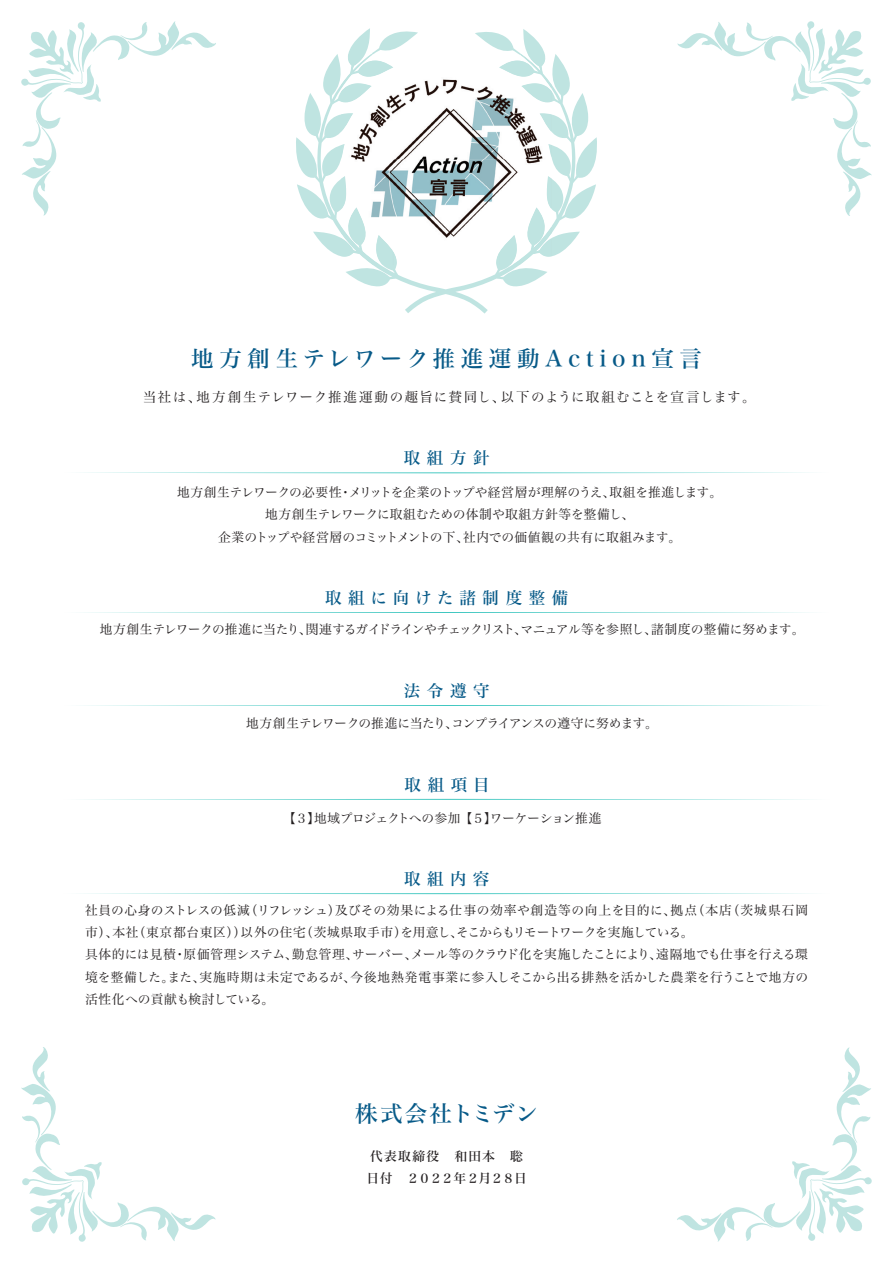
<style>
.page{position:relative;width:893px;height:1263px;background:#fff}
.page>*{position:absolute;margin:0;border:0;box-sizing:border-box;transform-origin:0 0}
.t1{font:22.5px "Hira Min Std N W5";letter-spacing:.25em;color:#075a88}
.t2{font:22.5px "Hira Min Std N W5";letter-spacing:.03em;color:#075a88}
.t3{font:16.5px "Hira Min Std N W5";letter-spacing:.4em;color:#075a88}
.t4{font:16.5px "Hira Min Std N W5";letter-spacing:.38em;color:#075a88}
.t5{font:13.5px "Hira Min Std N W3";letter-spacing:.085em;color:#231f20}
.t6{font:12.75px/22.4px "Hira Min Std N W3";letter-spacing:-.005em;color:#231f20;text-align:center}
.t7{font:12.75px "Hira Min Std N W3";letter-spacing:-.035em;color:#231f20}
.t8{font:12.75px "Hira Min Std N W3";letter-spacing:-.045em;color:#231f20}
.t9{font:12.75px "Hira Min Std N W3";letter-spacing:-.025em;color:#231f20}
.t10{font:12.75px/22.4px "Hira Min Std N W5";color:#231f20}
</style>
<div class="page">
<svg style="left:296px;top:28px;width:301px;height:286px"></svg>
<svg style="left:21px;top:21px;width:195px;height:195px"></svg>
<svg style="left:677px;top:21px;width:195px;height:195px"></svg>
<svg style="left:677px;top:1047px;width:195px;height:195px"></svg>
<svg style="left:21px;top:1047px;width:195px;height:195px"></svg>
<svg style="left:84px;top:472px;width:725px;height:1px"></svg>
<svg style="left:84px;top:612px;width:725px;height:1px"></svg>
<svg style="left:84px;top:705px;width:725px;height:1px"></svg>
<img style="left:394px;top:54px;width:105px;height:198px">
<img style="left:341px;top:54px;width:53px;height:211px">
<img style="left:499px;top:54px;width:52px;height:211px">
<img style="left:393px;top:252px;width:106px;height:13px">
<svg style="left:84px;top:893px;width:725px;height:1px"></svg>
<svg style="left:84px;top:799px;width:725px;height:1px"></svg>
<h1 class="t1" style="left:191px;top:342px;width:512px">地方創生テレワーク推進運動Action宣言</h1>
<p class="t5" style="left:143px;top:387px;width:614px">当社は、地方創生テレワーク推進運動の趣旨に賛同し、以下のように取組むことを宣言します。</p>
<p class="t3" style="left:404px;top:446px;width:87px">取組方針</p>
<p class="t6" style="left:177px;top:481px;width:547px">地方創生テレワークの必要性・メリットを企業のトップや経営層が理解のうえ、取組を推進します。地方創生テレワークに取組むための体制や取組方針等を整備し、<br>企業のトップや経営層のコミットメントの下、社内での価値観の共有に取組みます。</p>
<p class="t4" style="left:325px;top:586px;width:245px">取組に向けた諸制度整備</p>
<p class="t7" style="left:100px;top:620px;width:706px">地方創生テレワークの推進に当たり、関連するガイドラインやチェックリスト、マニュアル等を参照し、諸制度の整備に努めます。</p>
<p class="t3" style="left:404px;top:679px;width:87px">法令遵守</p>
<p class="t8" style="left:246px;top:714px;width:413px">地方創生テレワークの推進に当たり、コンプライアンスの遵守に努めます。</p>
<p class="t3" style="left:405px;top:773px;width:87px">取組項目</p>
<p class="t9" style="left:283px;top:809px;width:320px">【３】地域プロジェクトへの参加 【５】ワーケーション推進</p>
<p class="t3" style="left:404px;top:867px;width:87px">取組内容</p>
<p class="t6" style="left:85px;top:898px;width:725px;text-align:left">社員の心身のストレスの低減（リフレッシュ）及びその効果による仕事の効率や創造等の向上を目的に、拠点（本店（茨城県石岡市）、本社（東京都台東区））以外の住宅（茨城県取手市）を用意し、そこからもリモートワークを実施している。<br>具体的には見積・原価管理システム、勤怠管理、サーバー、メール等のクラウド化を実施したことにより、遠隔地でも仕事を行える環境を整備した。また、実施時期は未定であるが、今後地熱発電事業に参入しそこから出る排熱を活かした農業を行うことで地方の活性化への貢献も検討している。</p>
<h1 class="t2" style="left:355px;top:1097px;width:184px">株式会社トミデン</h1>
<p class="t10" style="left:366px;top:1144px;width:162px">代表取締役　和田本　聡日付　２０２２年２月２８日</p>
</div>
